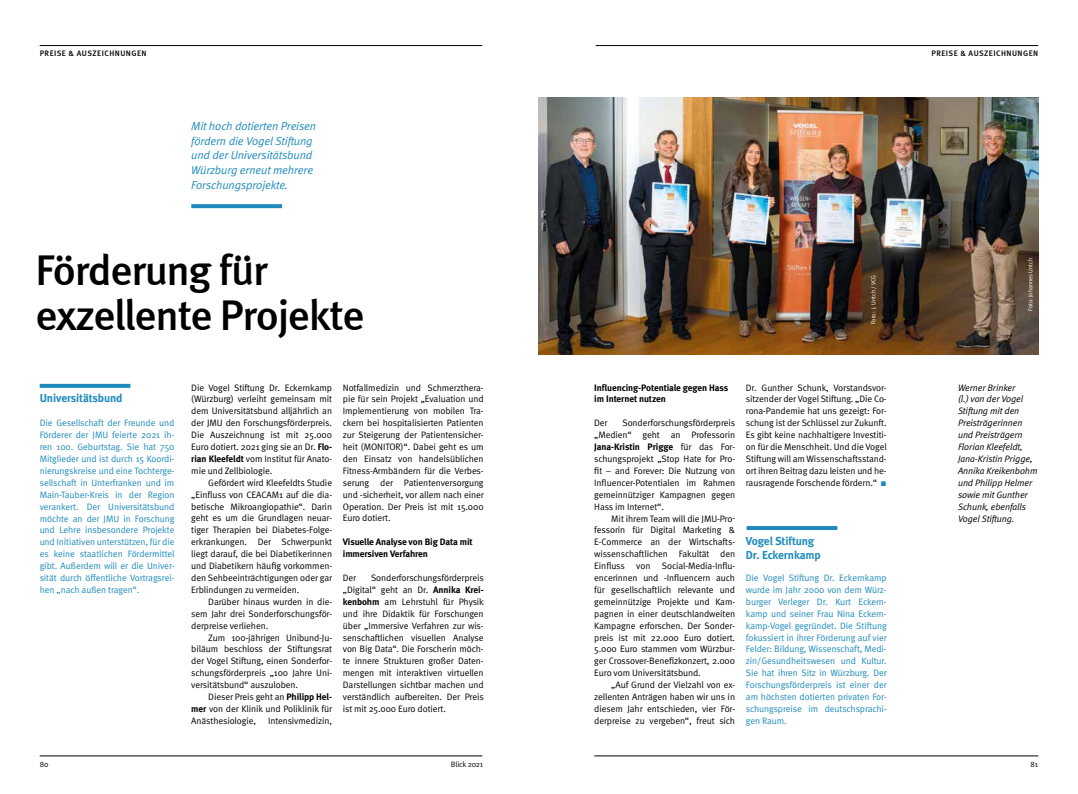
<style>
.page{position:relative;width:1078px;height:794px;background:#fff}
.page>*{position:absolute;margin:0;border:0;box-sizing:border-box;transform-origin:0 0}
.t1{font:500 43px/45px "Meta";letter-spacing:-.03em;color:#000}
.t2{font:italic 11.5px/14.8px "Meta Normal";letter-spacing:-.01em;color:#1f8bbd}
.t3{font:700 11.5px/13.8px "Meta";letter-spacing:-.01em;color:#1f8bbd}
.t4{font:9.3px/11.9px "Meta Normal";letter-spacing:-.01em;color:#000;text-align:justify}
.t5{font:9.3px/11.9px "Meta Normal";letter-spacing:-.01em;color:#1f8bbd;text-align:justify}
.t6{font:italic 9.3px/11.9px "Meta Normal";letter-spacing:-.01em;color:#000}
.t7{font:700 9.3px/11.9px "Meta";letter-spacing:-.01em;color:#000}
.t8{font:500 8px "Meta";letter-spacing:.06em;color:#000}
.t9{font:7.8px "Meta Normal";letter-spacing:-.02em;color:#000}
.t10{font:6px "Meta Normal";letter-spacing:-.01em;color:#fff}
.s1{font-family:"Meta";font-weight:700}
.s2{font-family:"Arial";font-style:italic;font-size:10px;color:#1f8bbd}
</style>
<div class="page">
<hr style="left:40px;top:45px;width:442px;height:1px;background:#000">
<hr style="left:595px;top:45px;width:442px;height:1px;background:#000">
<hr style="left:594px;top:755px;width:443px;height:1px;background:#000">
<hr style="left:40px;top:755px;width:442px;height:1px;background:#000">
<hr style="left:746px;top:526px;width:91px;height:4px;background:#1f8bbd">
<svg style="left:40px;top:384px;width:90px;height:4px"></svg>
<svg style="left:191px;top:204px;width:91px;height:4px"></svg>
<img style="left:539px;top:98px;width:498px;height:257px">
<p class="t8" style="left:40px;top:49px;width:108px">PREISE &amp; AUSZEICHNUNGEN</p>
<p class="t8" style="left:931px;top:49px;width:108px">PREISE &amp; AUSZEICHNUNGEN</p>
<p class="t2" style="left:191px;top:118px;width:126px">Mit hoch dotierten Preisen fördern die Vogel Stiftung und der Universitätsbund<br>Würzburg erneut mehrere<br>Forschungsprojekte.</p>
<h3 class="t1" style="left:35px;top:247px;width:330px">Förderung für exzellente Projekte</h3>
<h4 class="t3" style="left:40px;top:391px;width:84px">Universitätsbund</h4>
<p class="t5" style="left:40px;top:417px;width:136px">Die Gesellschaft der Freunde und Förderer der JMU feierte 2021 ih&shy;ren 100. Geburtstag. Sie hat 750<br>Mitglieder und ist durch 15 Koordi&shy;nierungskreise und eine Tochterge&shy;sellschaft in Unterfranken und im Main-Tauber-Kreis in der Region verankert. Der Universitätsbund möchte an der JMU in Forschung und Lehre insbesondere Projekte und Initiativen unterstützen, für die es keine staatlichen Fördermittel gibt. Außerdem will er die Univer&shy;sität durch öffentliche Vortragsrei&shy;hen „nach außen tragen“.</p>
<p class="t4" style="left:191px;top:381px;width:142px">Die Vogel Stiftung Dr. Eckernkamp (Würzburg) verleiht gemeinsam mit dem Universitätsbund alljährlich an der JMU den Forschungsförderpreis.<br>Die Auszeichnung ist mit 25.000<br>Euro dotiert. 2021 ging sie an Dr. <span class="s1">Flo&shy;rian Kleefeldt</span> vom Institut für Anato&shy;mie und Zellbiologie.</p>
<p class="t4" style="left:191px;top:476px;width:142px;text-indent:17px">Gefördert wird Kleefeldts Studie „Einfluss von CEACAM1 auf die dia&shy;betische Mikroangiopathie“. Darin geht es um die Grundlagen neuar&shy;tiger Therapien bei Diabetes-Folge&shy;erkrankungen. Der Schwerpunkt liegt darauf, die bei Diabetikerinnen und Diabetikern häufig vorkommen&shy;den Sehbeeinträchtigungen oder gar Erblindungen zu vermeiden.</p>
<p class="t4" style="left:191px;top:595px;width:142px;text-indent:17px">Darüber hinaus wurden in die&shy;sem Jahr drei Sonderforschungsför&shy;derpreise verliehen.</p>
<p class="t4" style="left:191px;top:631px;width:142px;text-indent:17px">Zum 100-jährigen Unibund-Ju&shy;biläum beschloss der Stiftungsrat der Vogel Stiftung, einen Sonderfor&shy;schungsförderpreis „100 Jahre Uni&shy;versitätsbund“ auszuloben.</p>
<p class="t4" style="left:191px;top:691px;width:142px;text-indent:17px">Dieser Preis geht an <span class="s1">Philipp Hel&shy;mer</span> von der Klinik und Poliklinik für Anästhesiologie,</p>
<p class="t4" style="left:268px;top:714px;width:66px">Intensivmedizin,</p>
<p class="t4" style="left:343px;top:381px;width:142px">Notfallmedizin und Schmerzthera&shy;pie für sein Projekt „Evaluation und Implementierung von mobilen Tra&shy;ckern bei hospitalisierten Patienten zur Steigerung der Patientensicher&shy;heit (MONITOR)“. Dabei geht es um den Einsatz von handelsüblichen Fitness-Armbändern für die Verbes&shy;serung der Patientenversorgung und -sicherheit, vor allem nach einer Operation. Der Preis ist mit 15.000<br>Euro dotiert.</p>
<h4 class="t7" style="left:343px;top:536px;width:131px">Visuelle Analyse von Big Data mit immersiven Verfahren</h4>
<p class="t4" style="left:343px;top:572px;width:15px">Der</p>
<p class="t4" style="left:343px;top:572px;width:142px;text-indent:28px">Sonderforschungsförderpreis „Digital“ geht an Dr. <span class="s1">Annika Krei&shy;kenbohm</span> am Lehrstuhl für Physik und ihre Didaktik für Forschungen über „Immersive Verfahren zur wis&shy;senschaftlichen visuellen Analyse von Big Data“. Die Forscherin möch&shy;te innere Strukturen großer Daten&shy;mengen mit interaktiven virtuellen Darstellungen sichtbar machen und verständlich aufbereiten. Der Preis ist mit 25.000 Euro dotiert.</p>
<p class="t10" style="left:869px;top:324px;width:51px;rotate:-90deg">Foto: J. Untch / VCG</p>
<p class="t7" style="left:594px;top:381px;width:135px">Influencing-Potentiale gegen Hass im Internet nutzen</p>
<p class="t4" style="left:594px;top:417px;width:15px">Der</p>
<p class="t4" style="left:594px;top:417px;width:142px;text-indent:28px">Sonderforschungsförderpreis „Medien“ geht an Professorin <span class="s1">Jana-Kristin Prigge</span> für das For&shy;schungsprojekt „Stop Hate for Pro&shy;fit – and Forever: Die Nutzung von Influencer-Potentialen im Rahmen gemeinnütziger Kampagnen gegen Hass im Internet“.</p>
<p class="t4" style="left:594px;top:512px;width:142px;text-indent:17px">Mit ihrem Team will die JMU-Pro&shy;fessorin für Digital Marketing &amp; E-Commerce an der Wirtschafts&shy;wissenschaftlichen Fakultät den Einfluss von Social-Media-Influ&shy;encerinnen und -Influencern auch für gesellschaftlich relevante und gemeinnützige Projekte und Kam&shy;pagnen in einer deutschlandweiten Kampagne erforschen. Der Sonder&shy;preis ist mit 22.000 Euro dotiert.</p>
<p class="t4" style="left:594px;top:643px;width:142px">5.000 Euro stammen vom Würzbur&shy;ger Crossover-Benefizkonzert, 2.000<br>Euro vom Universitätsbund.</p>
<p class="t4" style="left:594px;top:679px;width:142px;text-indent:17px">„Auf Grund der Vielzahl von ex&shy;zellenten Anträgen haben wir uns in diesem Jahr entschieden, vier För&shy;derpreise zu vergeben“, freut sich</p>
<p class="t4" style="left:745px;top:381px;width:142px">Dr. Gunther Schunk, Vorstandsvor&shy;sitzender der Vogel Stiftung. „Die Co&shy;rona-Pandemie hat uns gezeigt: For&shy;schung ist der Schlüssel zur Zukunft.<br>Es gibt keine nachhaltigere Investiti&shy;on für die Menschheit. Und die Vogel Stiftung will am Wissenschaftsstand&shy;ort ihren Beitrag dazu leisten und he&shy;rausragende Forschende fördern.“ <span class="s2">■</span></p>
<h4 class="t3" style="left:745px;top:534px;width:77px">Vogel Stiftung<br>Dr. Eckernkamp</h4>
<p class="t5" style="left:745px;top:572px;width:142px">Die Vogel Stiftung Dr. Eckernkamp wurde im Jahr 2000 von dem Würz&shy;burger Verleger Dr. Kurt Eckern&shy;kamp und seiner Frau Nina Eckern&shy;kamp-Vogel gegründet. Die Stiftung fokussiert in ihrer Förderung auf vier Felder: Bildung, Wissenschaft, Medi&shy;zin/Gesundheitswesen und Kultur.<br>Sie hat ihren Sitz in Würzburg. Der Forschungsförderpreis ist einer der am höchsten dotierten privaten For&shy;schungspreise im deutschsprachi&shy;gen Raum.</p>
<p class="t10" style="left:1026px;top:311px;width:54px;rotate:-90deg">Foto: Johannes Untch</p>
<p class="t6" style="left:957px;top:381px;width:81px">Werner Brinker<br>(l.) von der Vogel<br>Stiftung mit den<br>Preisträgerinnen und Preisträgern<br>Florian Kleefeldt,<br>Jana-Kristin Prigge,<br>Annika Kreikenbohm und Philipp Helmer sowie mit Gunther<br>Schunk, ebenfalls<br>Vogel Stiftung.</p>
<p class="t9" style="left:40px;top:759px;width:10px">80</p>
<p class="t9" style="left:451px;top:759px;width:34px">Blick 2021</p>
<p class="t9" style="left:1030px;top:759px;width:9px">81</p>
</div>
